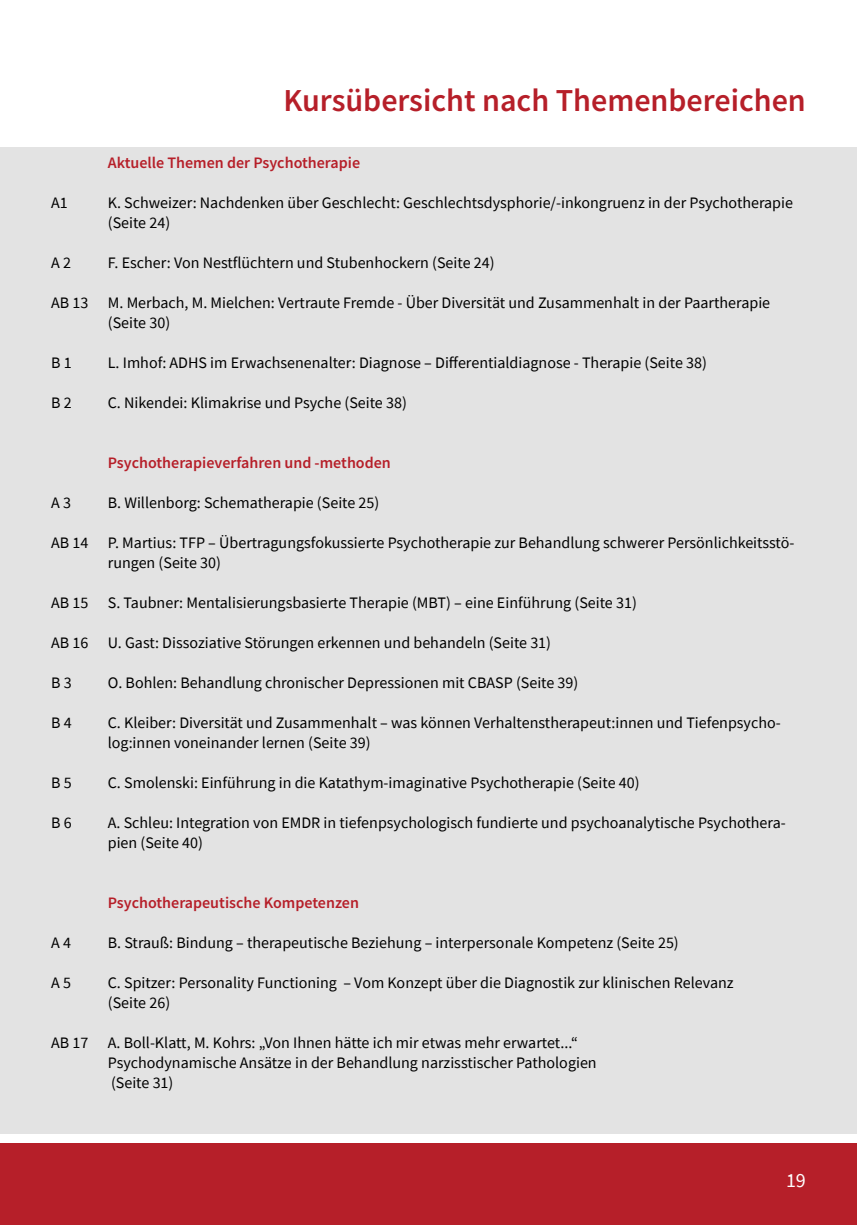
<style>
.page{position:relative;width:857px;height:1225px;background:#fff}
.page>*{position:absolute;margin:0;border:0;box-sizing:border-box;transform-origin:0 0}
.t1{font:600 32px "Source Sans Pro";color:#b61f29}
.t2{font:20px "Source Sans Pro";color:#fff}
.t3{font:16px/20px "Source Sans Pro";color:#000}
.t4{font:600 16px "Source Sans Pro";color:#b61f29}
</style>
<div class="page">
<div style="left:0;top:147px;width:856px;height:987px;background:#e3e3e3"></div>
<div style="left:0;top:1143px;width:856px;height:82px;background:#b61f29"></div>
<p class="t3" style="left:51px;top:192px;width:18px">A1</p>
<p class="t3" style="left:51px;top:252px;width:21px">A 2</p>
<p class="t3" style="left:51px;top:292px;width:39px">AB 13</p>
<p class="t3" style="left:51px;top:352px;width:22px">B 1</p>
<p class="t3" style="left:51px;top:392px;width:22px">B 2</p>
<p class="t3" style="left:51px;top:492px;width:21px">A 3</p>
<p class="t3" style="left:51px;top:532px;width:39px">AB 14</p>
<p class="t3" style="left:51px;top:592px;width:39px">AB 15</p>
<p class="t3" style="left:51px;top:632px;width:39px">AB 16</p>
<p class="t3" style="left:51px;top:672px;width:22px">B 3</p>
<p class="t3" style="left:51px;top:712px;width:22px">B 4</p>
<p class="t3" style="left:51px;top:772px;width:22px">B 5</p>
<p class="t3" style="left:51px;top:812px;width:22px">B 6</p>
<p class="t3" style="left:51px;top:932px;width:21px">A 4</p>
<p class="t3" style="left:51px;top:972px;width:21px">A 5</p>
<p class="t3" style="left:51px;top:1032px;width:39px">AB 17</p>
<h1 class="t1" style="left:283px;top:79px;width:523px">Kursübersicht nach Themenbereichen</h1>
<p class="t4" style="left:108px;top:152px;width:254px">Aktuelle Themen der Psychotherapie</p>
<p class="t3" style="left:108px;top:192px;width:686px">K. Schweizer: Nachdenken über Geschlecht: Geschlechtsdysphorie/-inkongruenz in der Psychotherapie (Seite 24)</p>
<p class="t3" style="left:108px;top:252px;width:388px">F. Escher: Von Nestflüchtern und Stubenhockern (Seite 24)</p>
<p class="t3" style="left:108px;top:292px;width:663px">M. Merbach, M. Mielchen: Vertraute Fremde - Über Diversität und Zusammenhalt in der Paartherapie (Seite 30)</p>
<p class="t3" style="left:108px;top:352px;width:600px">L. Imhof: ADHS im Erwachsenenalter: Diagnose – Differentialdiagnose - Therapie (Seite 38)</p>
<p class="t3" style="left:108px;top:392px;width:300px">C. Nikendei: Klimakrise und Psyche (Seite 38)</p>
<p class="t4" style="left:108px;top:452px;width:284px">Psychotherapieverfahren und -methoden</p>
<p class="t3" style="left:108px;top:492px;width:273px">B. Willenborg: Schematherapie (Seite 25)</p>
<p class="t3" style="left:108px;top:532px;width:687px">P. Martius: TFP – Übertragungsfokussierte Psychotherapie zur Behandlung schwerer Persönlichkeitsstö&shy;rungen (Seite 30)</p>
<p class="t3" style="left:108px;top:592px;width:530px">S. Taubner: Mentalisierungsbasierte Therapie (MBT) – eine Einführung (Seite 31)</p>
<p class="t3" style="left:108px;top:632px;width:444px">U. Gast: Dissoziative Störungen erkennen und behandeln (Seite 31)</p>
<p class="t3" style="left:108px;top:672px;width:472px">O. Bohlen: Behandlung chronischer Depressionen mit CBASP (Seite 39)</p>
<p class="t3" style="left:108px;top:712px;width:674px">C. Kleiber: Diversität und Zusammenhalt – was können Verhaltenstherapeut:innen und Tiefenpsycho&shy;log:innen voneinander lernen (Seite 39)</p>
<p class="t3" style="left:108px;top:772px;width:533px">C. Smolenski: Einführung in die Katathym-imaginative Psychotherapie (Seite 40)</p>
<p class="t3" style="left:108px;top:812px;width:679px">A. Schleu: Integration von EMDR in tiefenpsychologisch fundierte und psychoanalytische Psychothera&shy;pien (Seite 40)</p>
<p class="t4" style="left:108px;top:892px;width:252px">Psychotherapeutische Kompetenzen</p>
<p class="t3" style="left:108px;top:932px;width:572px">B. Strauß: Bindung – therapeutische Beziehung – interpersonale Kompetenz (Seite 25)</p>
<p class="t3" style="left:108px;top:972px;width:627px">C. Spitzer: Personality Functioning – Vom Konzept über die Diagnostik zur klinischen Relevanz (Seite 26)</p>
<p class="t3" style="left:108px;top:1032px;width:490px">A. Boll-Klatt, M. Kohrs: „Von Ihnen hätte ich mir etwas mehr erwartet...“<br>Psychodynamische Ansätze in der Behandlung narzisstischer Pathologien (Seite 31)</p>
<p class="t2" style="left:785px;top:1167px;width:21px">19</p>
</div>
